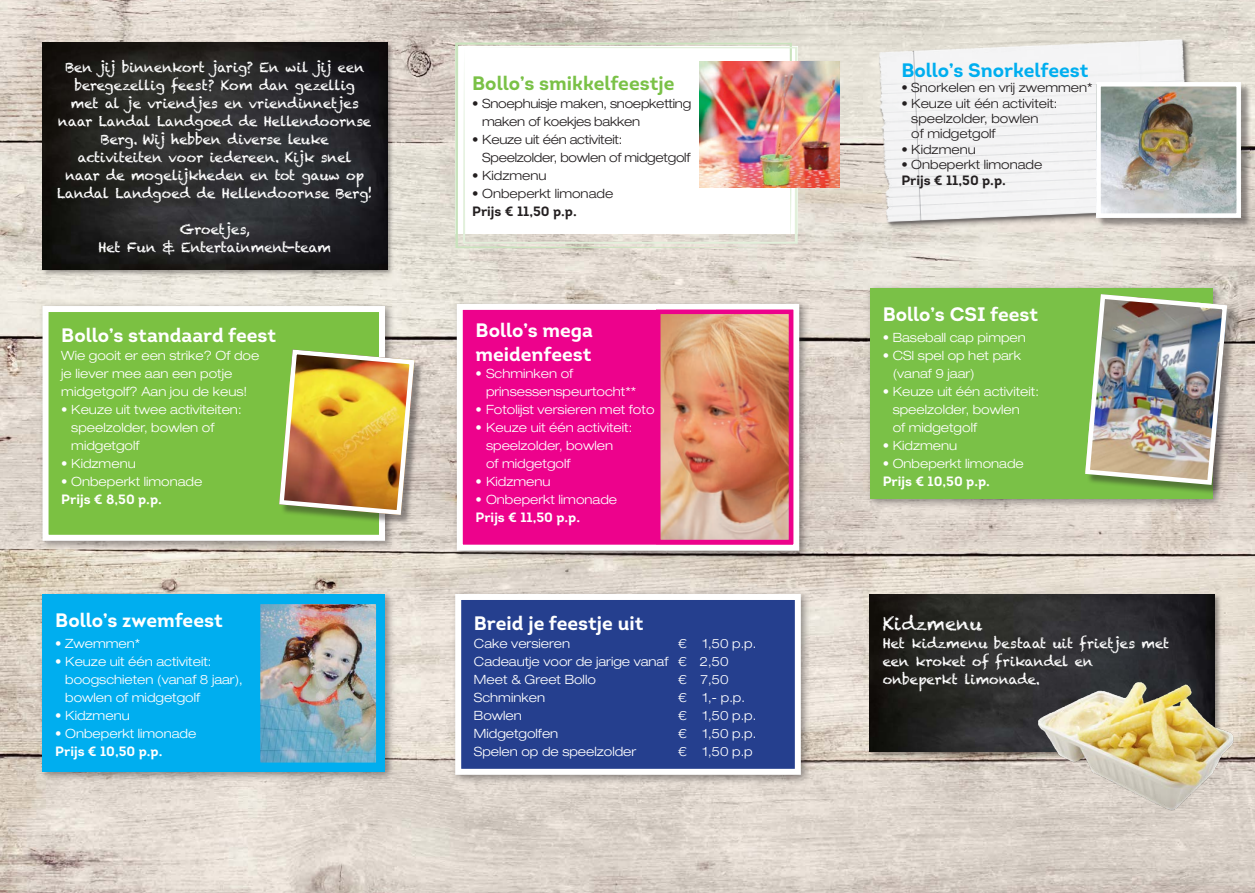
<style>
.page{position:relative;width:1255px;height:893px;background:#fff}
.page>*{position:absolute;margin:0;border:0;box-sizing:border-box;transform-origin:0 0}
.Kopje{font:700 19.5px/23.4px "Intro";color:#fff}
.Kopje-2{font:700 19.5px "Intro";color:#7ac147}
.Kopje-3{font:700 19.5px "Intro";color:#00aeef}
.intro{font:18px "Chalkduster";letter-spacing:-.005em;color:#fff}
.intro-2{font:13.5px/18px "Chalkduster";letter-spacing:-.015em;color:#fff;text-align:center}
.Prijs{font:700 13.5px "Intro";color:#fff}
.Prijs-2{font:700 13.5px "Intro";color:#231f20}
.Plain_tekst{font:300 expanded 12.75px/18px "Helvetica Neue LT Std";color:#fff}
.Plain_tekst-2{font:300 expanded 12.75px/15.3px "Helvetica Neue LT Std";color:#231f20}
.Plain_tekst-3{font:300 expanded 12.75px/18px "Helvetica Neue LT Std";letter-spacing:-.02em;color:#231f20}
</style>
<div class="page">
<img style="left:0;top:0;width:1254px;height:893px">
<div style="left:41px;top:41px;width:354px;height:236px;background:#231f20;opacity:.45"></div>
<img style="left:43px;top:43px;width:344px;height:226px">
<div style="left:39px;top:302px;width:356px;height:249px;background:#231f20;opacity:.45"></div>
<div style="left:46px;top:309px;width:336px;height:229px;background:#7bc142"></div>
<div style="left:43px;top:306px;width:342px;height:235px;border:6px solid #fff"></div>
<div style="left:281px;top:351px;width:143px;height:174px;background:#231f20;opacity:.45"></div>
<img style="left:279px;top:347px;width:138px;height:170px">
<svg style="left:455px;top:43px;width:337px;height:205px"></svg>
<svg style="left:463px;top:47px;width:334px;height:197px"></svg>
<img style="left:699px;top:62px;width:141px;height:126px">
<div style="left:865px;top:284px;width:357px;height:225px;background:#231f20;opacity:.45"></div>
<div style="left:870px;top:288px;width:342px;height:211px;background:#7ac147"></div>
<div style="left:1086px;top:296px;width:151px;height:199px;background:#231f20;opacity:.45"></div>
<img style="left:1085px;top:292px;width:144px;height:195px">
<img style="left:862px;top:31px;width:335px;height:205px">
<div style="left:1097px;top:83px;width:154px;height:146px;background:#231f20;opacity:.45"></div>
<img style="left:1101px;top:87px;width:134px;height:126px">
<div style="left:1096px;top:82px;width:144px;height:136px;border:4px solid #fff"></div>
<div style="left:38px;top:590px;width:357px;height:192px;background:#231f20;opacity:.45"></div>
<div style="left:43px;top:594px;width:342px;height:178px;background:#00aeef"></div>
<img style="left:261px;top:605px;width:114px;height:157px">
<div style="left:256px;top:600px;width:124px;height:167px;border:4px solid #00aeef"></div>
<div style="left:868px;top:593px;width:354px;height:167px;background:#231f20;opacity:.45"></div>
<img style="left:870px;top:594px;width:344px;height:158px">
<img style="left:1030px;top:674px;width:205px;height:141px">
<div style="left:451px;top:590px;width:359px;height:195px;background:#231f20;opacity:.45"></div>
<div style="left:458px;top:597px;width:339px;height:175px;background:#253f8e"></div>
<div style="left:455px;top:594px;width:345px;height:181px;border:6px solid #fff"></div>
<div style="left:453px;top:300px;width:356px;height:261px;background:#231f20;opacity:.45"></div>
<div style="left:460px;top:307px;width:336px;height:241px;background:#ed028c"></div>
<div style="left:457px;top:304px;width:342px;height:247px;border:6px solid #fff"></div>
<img style="left:661px;top:315px;width:127px;height:224px">
<div style="left:656px;top:310px;width:137px;height:234px;border:4px solid #ed028c"></div>
<p class="intro-2" style="left:57px;top:58px;width:317px">Ben jij binnenkort jarig? En wil jij een beregezellig feest? Kom dan gezellig<br>met al je vriendjes en vriendinnetjes naar Landal Landgoed de Hellendoornse Berg. Wij hebben diverse leuke activiteiten voor iedereen. Kijk snel<br>naar de mogelijkheden en tot gauw op Landal Landgoed de Hellendoornse Berg!</p>
<p class="intro-2" style="left:180px;top:220px;width:72px">Groetjes,</p>
<p class="intro-2" style="left:98px;top:238px;width:234px">Het Fun &amp; Entertainment-team</p>
<p class="Kopje" style="left:61px;top:323px;width:216px">Bollo’s standaard feest</p>
<p class="Plain_tekst" style="left:61px;top:346px;width:199px">Wie gooit er een strike? Of doe je liever mee aan een potje midgetgolf? Aan jou de keus!</p>
<p class="Plain_tekst" style="left:71px;top:400px;width:172px;text-indent:-10px">• Keuze uit twee activiteiten: speelzolder, bowlen of midgetgolf</p>
<p class="Plain_tekst" style="left:61px;top:454px;width:76px">• Kidzmenu</p>
<p class="Plain_tekst" style="left:61px;top:472px;width:142px">• Onbeperkt limonade</p>
<p class="Prijs" style="left:61px;top:491px;width:102px">Prijs € 8,50 p.p.</p>
<p class="Kopje" style="left:55px;top:608px;width:169px">Bollo’s zwemfeest</p>
<p class="Plain_tekst" style="left:55px;top:634px;width:87px">• Zwemmen*</p>
<p class="Plain_tekst" style="left:65px;top:652px;width:179px;text-indent:-10px">• Keuze uit één activiteit: boogschieten (vanaf 8 jaar), bowlen of midgetgolf</p>
<p class="Plain_tekst" style="left:55px;top:706px;width:76px">• Kidzmenu</p>
<p class="Plain_tekst" style="left:55px;top:724px;width:142px">• Onbeperkt limonade</p>
<p class="Prijs" style="left:55px;top:743px;width:109px">Prijs € 10,50 p.p.</p>
<p class="Kopje-2" style="left:472px;top:71px;width:204px">Bollo’s smikkelfeestje</p>
<p class="Plain_tekst-3" style="left:482px;top:94px;width:210px;text-indent:-10px">• Snoephuisje maken, snoepketting maken of koekjes bakken</p>
<p class="Plain_tekst-3" style="left:482px;top:130px;width:210px;text-indent:-10px">• Keuze uit één activiteit:<br>Speelzolder, bowlen of midgetgolf</p>
<p class="Plain_tekst-2" style="left:472px;top:168px;width:76px">• Kidzmenu</p>
<p class="Plain_tekst-2" style="left:472px;top:186px;width:142px">• Onbeperkt limonade</p>
<p class="Prijs-2" style="left:472px;top:203px;width:106px">Prijs € 11,50 p.p.</p>
<p class="Kopje" style="left:475px;top:319px;width:119px">Bollo’s mega meidenfeest</p>
<p class="Plain_tekst" style="left:486px;top:364px;width:152px;text-indent:-10px">• Schminken of prinsessenspeurtocht**</p>
<p class="Plain_tekst" style="left:475px;top:400px;width:180px">• Fotolijst versieren met foto</p>
<p class="Plain_tekst" style="left:486px;top:418px;width:148px;text-indent:-10px">• Keuze uit één activiteit: speelzolder, bowlen<br>of midgetgolf</p>
<p class="Plain_tekst" style="left:475px;top:472px;width:76px">• Kidzmenu</p>
<p class="Plain_tekst" style="left:475px;top:490px;width:143px">• Onbeperkt limonade</p>
<p class="Prijs" style="left:475px;top:509px;width:106px">Prijs € 11,50 p.p.</p>
<p class="Kopje" style="left:474px;top:611px;width:171px">Breid je feestje uit</p>
<p class="Plain_tekst" style="left:474px;top:634px;width:98px">Cake versieren</p>
<p class="Plain_tekst" style="left:678px;top:634px;width:80px">€ 1,50 p.p.</p>
<p class="Plain_tekst" style="left:474px;top:652px;width:256px">Cadeautje voor de jarige vanaf € 2,50</p>
<p class="Plain_tekst" style="left:474px;top:670px;width:123px">Meet &amp; Greet Bollo</p>
<p class="Plain_tekst" style="left:678px;top:670px;width:52px">€ 7,50</p>
<p class="Plain_tekst" style="left:474px;top:688px;width:73px">Schminken</p>
<p class="Plain_tekst" style="left:678px;top:688px;width:68px">€ 1,- p.p.</p>
<p class="Plain_tekst" style="left:474px;top:706px;width:49px">Bowlen</p>
<p class="Plain_tekst" style="left:678px;top:706px;width:80px">€ 1,50 p.p.</p>
<p class="Plain_tekst" style="left:474px;top:724px;width:86px">Midgetgolfen</p>
<p class="Plain_tekst" style="left:678px;top:724px;width:80px">€ 1,50 p.p.</p>
<p class="Plain_tekst" style="left:474px;top:742px;width:164px">Spelen op de speelzolder</p>
<p class="Plain_tekst" style="left:678px;top:742px;width:76px">€ 1,50 p.p</p>
<p class="Kopje-3" style="left:901px;top:58px;width:189px">Bollo’s Snorkelfeest</p>
<p class="Plain_tekst-2" style="left:901px;top:80px;width:193px">• Snorkelen en vrij zwemmen*</p>
<p class="Plain_tekst-2" style="left:911px;top:95px;width:148px;text-indent:-10px">• Keuze uit één activiteit: speelzolder, bowlen<br>of midgetgolf</p>
<p class="Plain_tekst-2" style="left:901px;top:141px;width:76px">• Kidzmenu</p>
<p class="Plain_tekst-2" style="left:901px;top:157px;width:142px">• Onbeperkt limonade</p>
<p class="Prijs-2" style="left:901px;top:172px;width:106px">Prijs € 11,50 p.p.</p>
<p class="Kopje" style="left:882px;top:302px;width:157px">Bollo’s CSI feest</p>
<p class="Plain_tekst" style="left:882px;top:328px;width:145px">• Baseball cap pimpen</p>
<p class="Plain_tekst" style="left:892px;top:346px;width:130px;text-indent:-10px">• CSI spel op het park (vanaf 9 jaar)</p>
<p class="Plain_tekst" style="left:892px;top:382px;width:148px;text-indent:-10px">• Keuze uit één activiteit: speelzolder, bowlen<br>of midgetgolf</p>
<p class="Plain_tekst" style="left:882px;top:436px;width:76px">• Kidzmenu</p>
<p class="Plain_tekst" style="left:882px;top:454px;width:142px">• Onbeperkt limonade</p>
<p class="Prijs" style="left:882px;top:473px;width:109px">Prijs € 10,50 p.p.</p>
<p class="intro" style="left:882px;top:613px;width:101px">Kidzmenu</p>
<p class="intro-2" style="left:882px;top:634px;width:288px;text-align:left">Het kidzmenu bestaat uit frietjes met een kroket of frikandel en</p>
<p class="intro-2" style="left:882px;top:670px;width:159px">onbeperkt limonade.</p>
</div>
